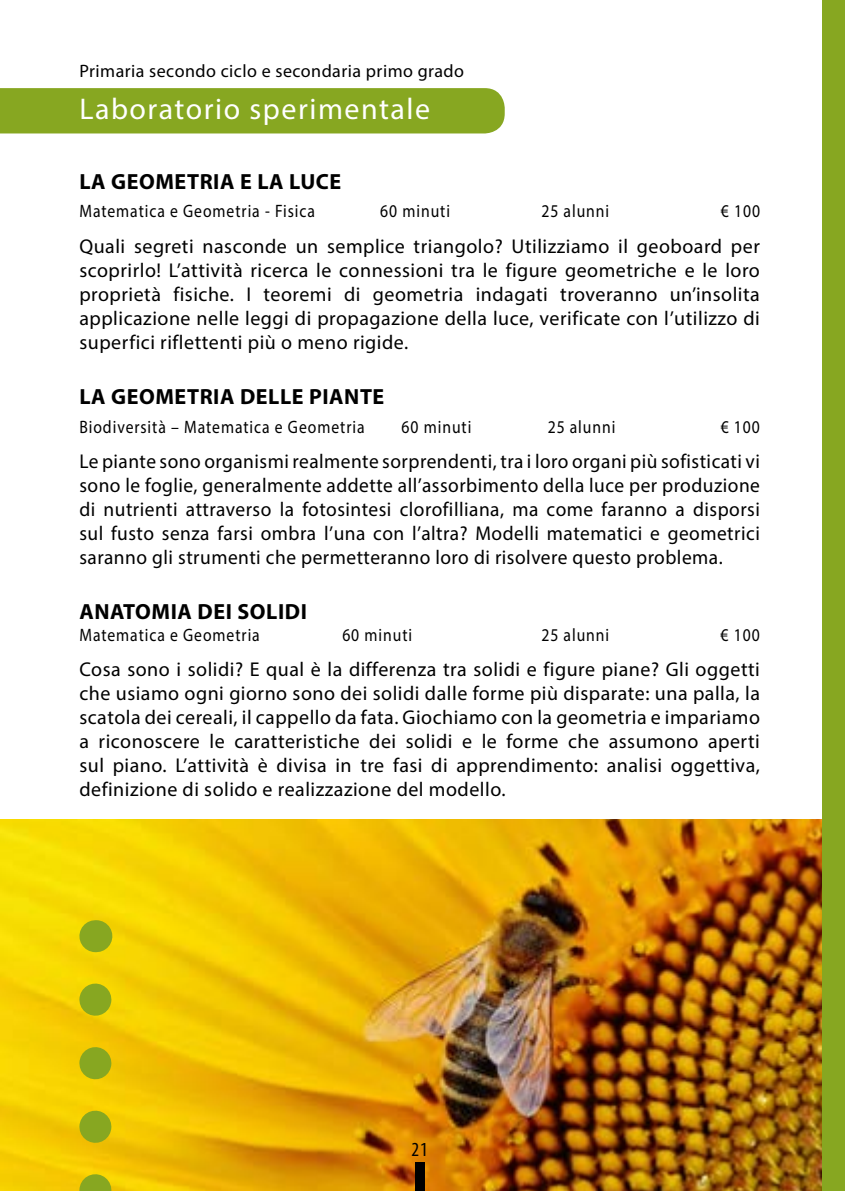
<style>
.page{position:relative;width:845px;height:1191px;background:#fff}
.page>*{position:absolute;margin:0;border:0;box-sizing:border-box;transform-origin:0 0}
.t1{font:30px "Myriad Pro";letter-spacing:.05em;color:#fff}
.t2{font:700 22px "Myriad Pro";letter-spacing:.025em;color:#000}
.t3{font:20px/24px "Myriad Pro";letter-spacing:.025em;color:#000;text-align:justify}
.t4{font:condensed 20px "Myriad Pro";color:#000}
.t5{font:18px "Myriad Pro";letter-spacing:.06em;color:#000;scale:.87 1}
.t6{font:18px "Myriad Pro";letter-spacing:.025em;color:#000}
</style>
<div class="page">
<img style="left:0;top:819px;width:822px;height:372px">
<div style="left:415px;top:1162px;width:9px;height:29px;background:#000"></div>
<div style="left:0;top:88px;width:505px;height:45px;background:#87a721"></div>
<hr style="left:95px;top:920px;width:1px;height:32px;background:#87a721">
<svg style="left:79px;top:999px;width:32px;height:192px;background:#c9bc0d"></svg>
<div style="left:822px;top:0;width:23px;height:1191px;background:#87a721"></div>
<p class="t6" style="left:79px;top:60px;width:386px">Primaria secondo ciclo e secondaria primo grado</p>
<h1 class="t1" style="left:79px;top:90px;width:352px">Laboratorio sperimentale</h1>
<p class="t2" style="left:79px;top:167px;width:263px">LA GEOMETRIA E LA LUCE</p>
<p class="t5" style="left:79px;top:200px;width:272px">Matematica e Geometria - Fisica</p>
<p class="t5" style="left:380px;top:200px;width:82px">60 minuti</p>
<p class="t5" style="left:541px;top:200px;width:79px">25 alunni</p>
<p class="t5" style="left:721px;top:200px;width:47px">€ 100</p>
<p class="t3" style="left:79px;top:234px;width:682px">Quali segreti nasconde un semplice triangolo? Utilizziamo il geoboard per scoprirlo! L’attività ricerca le connessioni tra le figure geometriche e le loro proprietà fisiche. I teoremi di geometria indagati troveranno un’insolita applicazione nelle leggi di propagazione della luce, verificate con l’utilizzo di superfici riflettenti più o meno rigide.</p>
<p class="t2" style="left:79px;top:382px;width:306px">LA GEOMETRIA DELLE PIANTE</p>
<p class="t5" style="left:79px;top:416px;width:329px">Biodiversità – Matematica e Geometria</p>
<p class="t5" style="left:401px;top:416px;width:82px">60 minuti</p>
<p class="t5" style="left:548px;top:416px;width:79px">25 alunni</p>
<p class="t5" style="left:721px;top:416px;width:46px">€ 100</p>
<p class="t3" style="left:79px;top:449px;width:682px">Le piante sono organismi realmente sorprendenti, tra i loro organi più sofisticati vi sono le foglie, generalmente addette all’assorbimento della luce per produzione di nutrienti attraverso la fotosintesi clorofilliana, ma come faranno a disporsi sul fusto senza farsi ombra l’una con l’altra? Modelli matematici e geometrici saranno gli strumenti che permetteranno loro di risolvere questo problema.</p>
<p class="t2" style="left:79px;top:597px;width:229px">ANATOMIA DEI SOLIDI</p>
<p class="t5" style="left:79px;top:624px;width:209px">Matematica e Geometria</p>
<p class="t5" style="left:342px;top:624px;width:82px">60 minuti</p>
<p class="t5" style="left:541px;top:624px;width:79px">25 alunni</p>
<p class="t5" style="left:720px;top:624px;width:47px">€ 100</p>
<p class="t3" style="left:79px;top:657px;width:682px">Cosa sono i solidi? E qual è la differenza tra solidi e figure piane? Gli oggetti che usiamo ogni giorno sono dei solidi dalle forme più disparate: una palla, la scatola dei cereali, il cappello da fata. Giochiamo con la geometria e impariamo a riconoscere le caratteristiche dei solidi e le forme che assumono aperti sul piano. L’attività è divisa in tre fasi di apprendimento: analisi oggettiva, definizione di solido e realizzazione del modello.</p>
<p class="t4" style="left:411px;top:1137px;width:18px">21</p>
</div>
